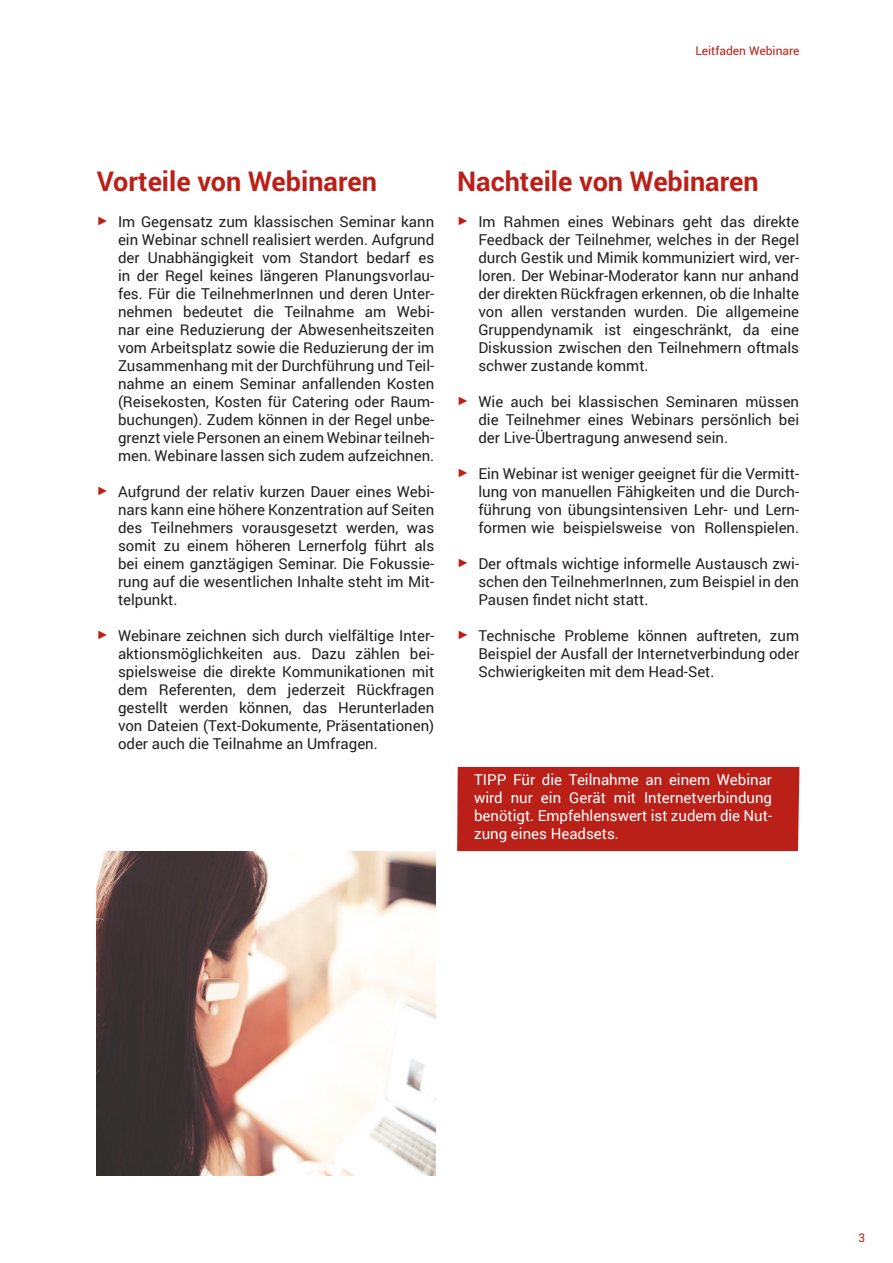
<style>
.page{position:relative;width:893px;height:1263px;background:#fff}
.page>*{position:absolute;margin:0;border:0;box-sizing:border-box;transform-origin:0 0}
.t1{font:700 27px "Roboto";color:#bb2018}
.t2{font:15px/18px "Roboto";color:#231f20;text-align:justify}
.t3{font:15px/18px "Roboto";color:#fff;text-align:justify}
.t4{font:12px "Roboto";color:#bb2018}
.s1{font-family:"Arial";font-size:12px;color:#bb2018}
</style>
<div class="page">
<div style="left:457px;top:767px;width:342px;height:84px;background:#bb2018"></div>
<img style="left:97px;top:851px;width:338px;height:324px">
<p class="t4" style="left:695px;top:42px;width:106px">Leitfaden Webinare</p>
<h1 class="t1" style="left:97px;top:162px;width:282px">Vorteile von Webinaren</h1>
<p class="t2" style="left:118px;top:212px;width:318px;text-indent:-21px"><span class="s1">►</span> Im Gegensatz zum klassischen Seminar kann ein Webinar schnell realisiert werden. Aufgrund der Unabhängigkeit vom Standort bedarf es in der Regel keines längeren Planungsvorlau&shy;fes. Für die TeilnehmerInnen und deren Unter&shy;nehmen bedeutet die Teilnahme am Webi&shy;nar eine Reduzierung der Abwesenheitszeiten vom Arbeitsplatz sowie die Reduzierung der im Zusammenhang mit der Durchführung und Teil&shy;nahme an einem Seminar anfallenden Kosten (Reisekosten, Kosten für Catering oder Raum&shy;buchungen). Zudem können in der Regel unbe&shy;grenzt viele Personen an einem Webinar teilneh&shy;men. Webinare lassen sich zudem aufzeichnen.</p>
<p class="t2" style="left:118px;top:482px;width:318px;text-indent:-21px"><span class="s1">►</span> Aufgrund der relativ kurzen Dauer eines Webi&shy;nars kann eine höhere Konzentration auf Seiten des Teilnehmers vorausgesetzt werden, was somit zu einem höheren Lernerfolg führt als bei einem ganztägigen Seminar. Die Fokussie&shy;rung auf die wesentlichen Inhalte steht im Mit&shy;telpunkt.</p>
<p class="t2" style="left:118px;top:626px;width:318px;text-indent:-21px"><span class="s1">►</span> Webinare zeichnen sich durch vielfältige Inter&shy;aktionsmöglichkeiten aus. Dazu zählen bei&shy;spielsweise die direkte Kommunikationen mit dem Referenten, dem jederzeit Rückfragen gestellt werden können, das Herunterladen von Dateien (Text-Dokumente, Präsentationen) oder auch die Teilnahme an Umfragen.</p>
<h1 class="t1" style="left:457px;top:162px;width:303px">Nachteile von Webinaren</h1>
<p class="t2" style="left:478px;top:212px;width:322px;text-indent:-21px"><span class="s1">►</span> Im Rahmen eines Webinars geht das direkte Feedback der Teilnehmer, welches in der Regel durch Gestik und Mimik kommuniziert wird, ver&shy;loren. Der Webinar-Moderator kann nur anhand der direkten Rückfragen erkennen, ob die Inhalte von allen verstanden wurden. Die allgemeine Gruppendynamik ist eingeschränkt, da eine Diskussion zwischen den Teilnehmern oftmals schwer zustande kommt.</p>
<p class="t2" style="left:478px;top:392px;width:322px;text-indent:-21px"><span class="s1">►</span> Wie auch bei klassischen Seminaren müssen die Teilnehmer eines Webinars persönlich bei der Live-Übertragung anwesend sein.</p>
<p class="t2" style="left:478px;top:464px;width:322px;text-indent:-21px"><span class="s1">►</span> Ein Webinar ist weniger geeignet für die Vermitt&shy;lung von manuellen Fähigkeiten und die Durch&shy;führung von übungsintensiven Lehr- und Lern&shy;formen wie beispielsweise von Rollenspielen.</p>
<p class="t2" style="left:478px;top:554px;width:322px;text-indent:-21px"><span class="s1">►</span> Der oftmals wichtige informelle Austausch zwi&shy;schen den TeilnehmerInnen, zum Beispiel in den Pausen findet nicht statt.</p>
<p class="t2" style="left:478px;top:626px;width:322px;text-indent:-21px"><span class="s1">►</span> Technische Probleme können auftreten, zum Beispiel der Ausfall der Internetverbindung oder Schwierigkeiten mit dem Head-Set.</p>
<p class="t3" style="left:474px;top:770px;width:299px">TIPP Für die Teilnahme an einem Webinar wird nur ein Gerät mit Internetverbindung benötigt. Empfehlenswert ist zudem die Nut&shy;zung eines Headsets.</p>
<p class="t4" style="left:858px;top:1229px;width:8px">3</p>
</div>
